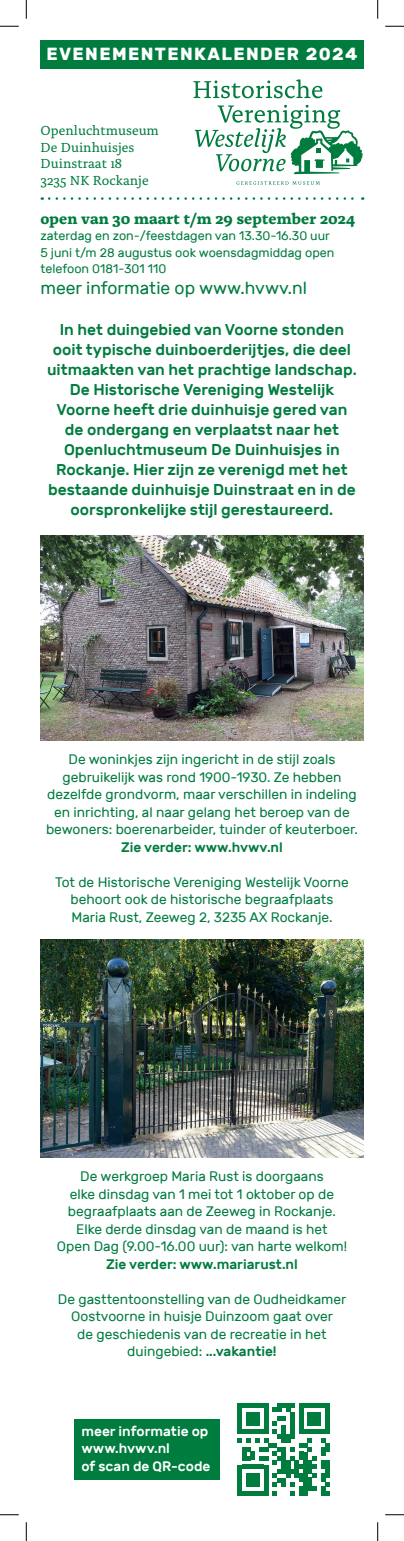
<style>
.page{position:relative;width:404px;height:1541px;background:#fff}
.page>*{position:absolute;margin:0;border:0;box-sizing:border-box;transform-origin:0 0}
.t1{font:17.5px "Rubik";color:#007c3f}
.t2{font:700 17.5px "Rubik";letter-spacing:.08em;color:#fff}
.t3{font:500 15.62px/20px "Rubik";color:#007c3f;text-align:center}
.t4{font:700 15.62px "Alda OTCEV";letter-spacing:.005em;color:#007c3f}
.t5{font:13.75px/17.5px "Rubik";color:#007c3f;text-align:center}
.t6{font:13.75px/16.5px "Alda OTCEV";color:#007c3f}
.t7{font:500 13.75px "Rubik";color:#007c3f}
.t8{font:500 13.75px/17.5px "Rubik";color:#fff}
.t9{font:12.5px/16.2px "Rubik";color:#007c3f}
.s1{font-weight:500}
</style>
<div class="page">
<div style="left:40px;top:40px;width:323px;height:29px;background:#007c3f"></div>
<svg style="left:236px;top:181px;width:83px;height:4px"></svg>
<svg style="left:193px;top:79px;width:129px;height:19px"></svg>
<svg style="left:194px;top:105px;width:168px;height:69px"></svg>
<svg style="left:49px;top:197px;width:314px;height:3px"></svg>
<img style="left:40px;top:536px;width:323px;height:204px">
<svg style="left:237px;top:1403px;width:92px;height:92px"></svg>
<div style="left:74px;top:1419px;width:146px;height:60px;background:#007c3f"></div>
<img style="left:40px;top:939px;width:323px;height:218px">
<svg style="left:0;top:25px;width:19px;height:2px"></svg>
<svg style="left:385px;top:25px;width:18px;height:2px"></svg>
<svg style="left:0;top:1514px;width:19px;height:1px"></svg>
<svg style="left:385px;top:1514px;width:18px;height:1px"></svg>
<svg style="left:25px;top:0;width:2px;height:19px"></svg>
<svg style="left:25px;top:1522px;width:2px;height:19px"></svg>
<svg style="left:377px;top:0;width:1px;height:19px"></svg>
<svg style="left:377px;top:1522px;width:1px;height:19px"></svg>
<p class="t2" style="left:46px;top:44px;width:312px">EVENEMENTENKALENDER 2024</p>
<p class="t6" style="left:40px;top:121px;width:120px">Openluchtmuseum<br>De Duinhuisjes<br>Duinstraat 18<br>3235 NK Rockanje</p>
<p class="t4" style="left:40px;top:207px;width:316px">open van 30 maart t/m 29 september 2024</p>
<p class="t9" style="left:40px;top:228px;width:295px">zaterdag en zon-/feestdagen van 13.30-16.30 uur<br>5 juni t/m 28 augustus ook woensdagmiddag open telefoon 0181-301 110</p>
<p class="t1" style="left:40px;top:278px;width:268px">meer informatie op www.hvwv.nl</p>
<p class="t3" style="left:47px;top:320px;width:311px">In het duingebied van Voorne stonden ooit typische duinboerderijtjes, die deel uitmaakten van het prachtige landschap.<br>De Historische Vereniging Westelijk Voorne heeft drie duinhuisje gered van de ondergang en verplaatst naar het Openluchtmuseum De Duinhuisjes in Rockanje. Hier zijn ze verenigd met het bestaande duinhuisje Duinstraat en in de oorspronkelijke stijl gerestaureerd.</p>
<p class="t5" style="left:46px;top:751px;width:313px">De woninkjes zijn ingericht in de stijl zoals gebruikelijk was rond 1900-1930. Ze hebben dezelfde grondvorm, maar verschillen in indeling en inrichting, al naar gelang het beroep van de bewoners: boerenarbeider, tuinder of keuterboer.</p>
<p class="t7" style="left:121px;top:839px;width:163px">Zie verder: www.hvwv.nl</p>
<p class="t5" style="left:55px;top:873px;width:295px">Tot de Historische Vereniging Westelijk Voorne behoort ook de historische begraafplaats<br>Maria Rust, Zeeweg 2, 3235 AX Rockanje.</p>
<p class="t5" style="left:57px;top:1168px;width:291px">De werkgroep Maria Rust is doorgaans<br>elke dinsdag van 1 mei tot 1 oktober op de begraafplaats aan de Zeeweg in Rockanje.<br>Elke derde dinsdag van de maand is het<br>Open Dag (9.00-16.00 uur): van harte welkom!</p>
<p class="t7" style="left:106px;top:1256px;width:193px">Zie verder: www.mariarust.nl</p>
<p class="t5" style="left:58px;top:1290px;width:289px">De gasttentoonstelling van de Oudheidkamer Oostvoorne in huisje Duinzoom gaat over<br>de geschiedenis van de recreatie in het duingebied: <span class="s1">...vakantie!</span></p>
<p class="t8" style="left:81px;top:1422px;width:130px">meer informatie op www.hvwv.nl<br>of scan de QR-code</p>
</div>
